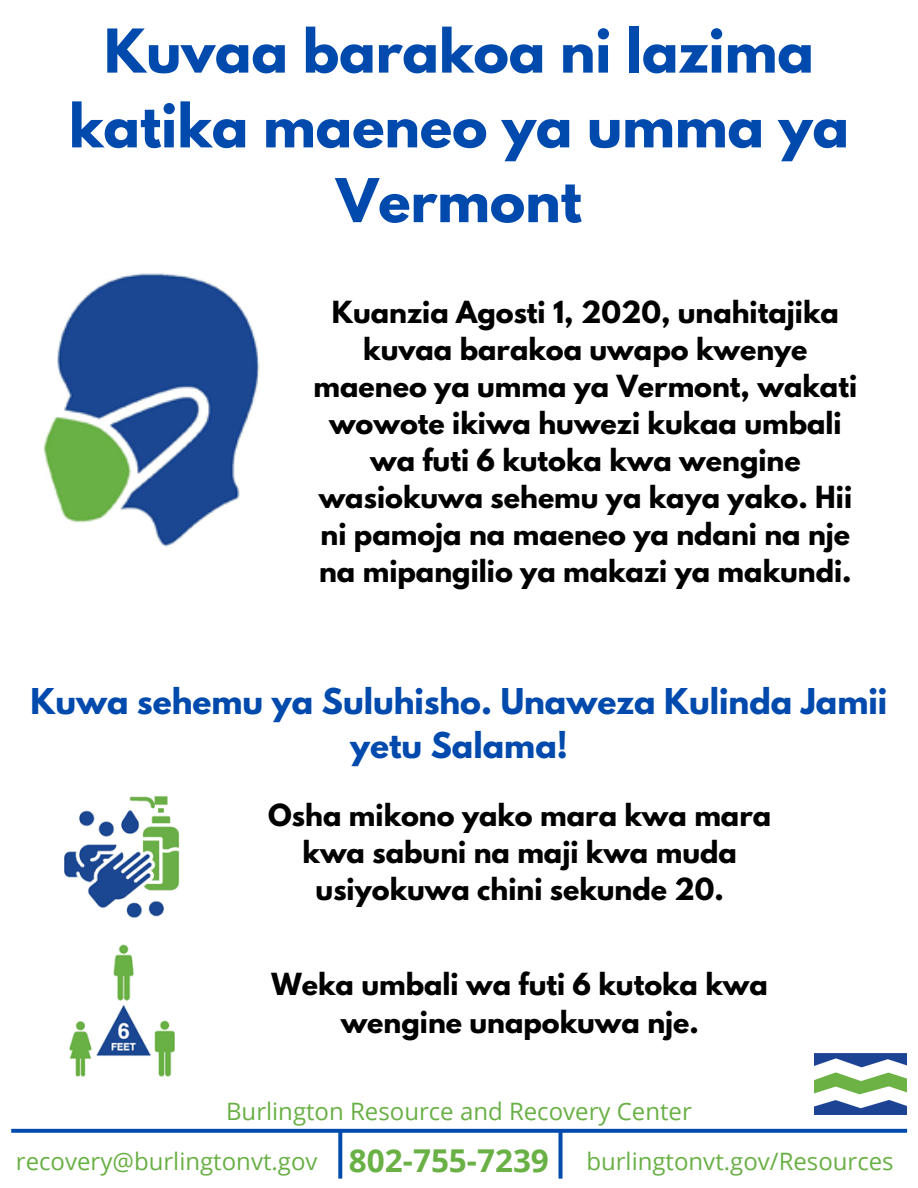
<style>
.page{position:relative;width:918px;height:1188px;background:#fff}
.page>*{position:absolute;margin:0;border:0;box-sizing:border-box;transform-origin:0 0}
.t1{font:700 53.55px/74.8px "League Spartan";color:#004aad;text-align:center}
.t2{font:700 31.5px/43.8px "League Spartan";color:#004aad;text-align:center}
.t3{font:700 27px/37.2px "League Spartan";color:#000;text-align:center}
.t4{font:24px "Open Sans";color:#69b045}
.s1{font-weight:700;font-size:31.5px}
</style>
<div class="page">
<img style="left:44px;top:273px;width:216px;height:274px">
<img style="left:64px;top:796px;width:116px;height:122px">
<img style="left:69px;top:944px;width:106px;height:133px">
<svg style="left:11px;top:1129px;width:896px;height:50px"></svg>
<img style="left:815px;top:1053px;width:92px;height:62px">
<h1 class="t1" style="left:69px;top:20px;width:782px">Kuvaa barakoa ni lazima katika maeneo ya umma ya<br>Vermont</h1>
<p class="t3" style="left:314px;top:297px;width:545px">Kuanzia Agosti 1, 2020, unahitajika kuvaa barakoa uwapo kwenye maeneo ya umma ya Vermont, wakati wowote ikiwa huwezi kukaa umbali wa futi 6 kutoka kwa wengine wasiokuwa sehemu ya kaya yako. Hii ni pamoja na maeneo ya ndani na nje na mipangilio ya makazi ya makundi.</p>
<p class="t2" style="left:31px;top:684px;width:858px">Kuwa sehemu ya Suluhisho. Unaweza Kulinda Jamii yetu Salama!</p>
<p class="t3" style="left:268px;top:800px;width:504px">Osha mikono yako mara kwa mara kwa sabuni na maji kwa muda usiyokuwa chini sekunde 20.</p>
<p class="t3" style="left:272px;top:969px;width:498px">Weka umbali wa futi 6 kutoka kwa wengine unapokuwa nje.</p>
<p class="t4" style="left:226px;top:1094px;width:467px">Burlington Resource and Recovery Center</p>
<p class="t4" style="left:16px;top:1144px;width:879px">recovery@burlingtonvt.gov <span class="s1">802-755-7239</span> burlingtonvt.gov/Resources</p>
</div>
